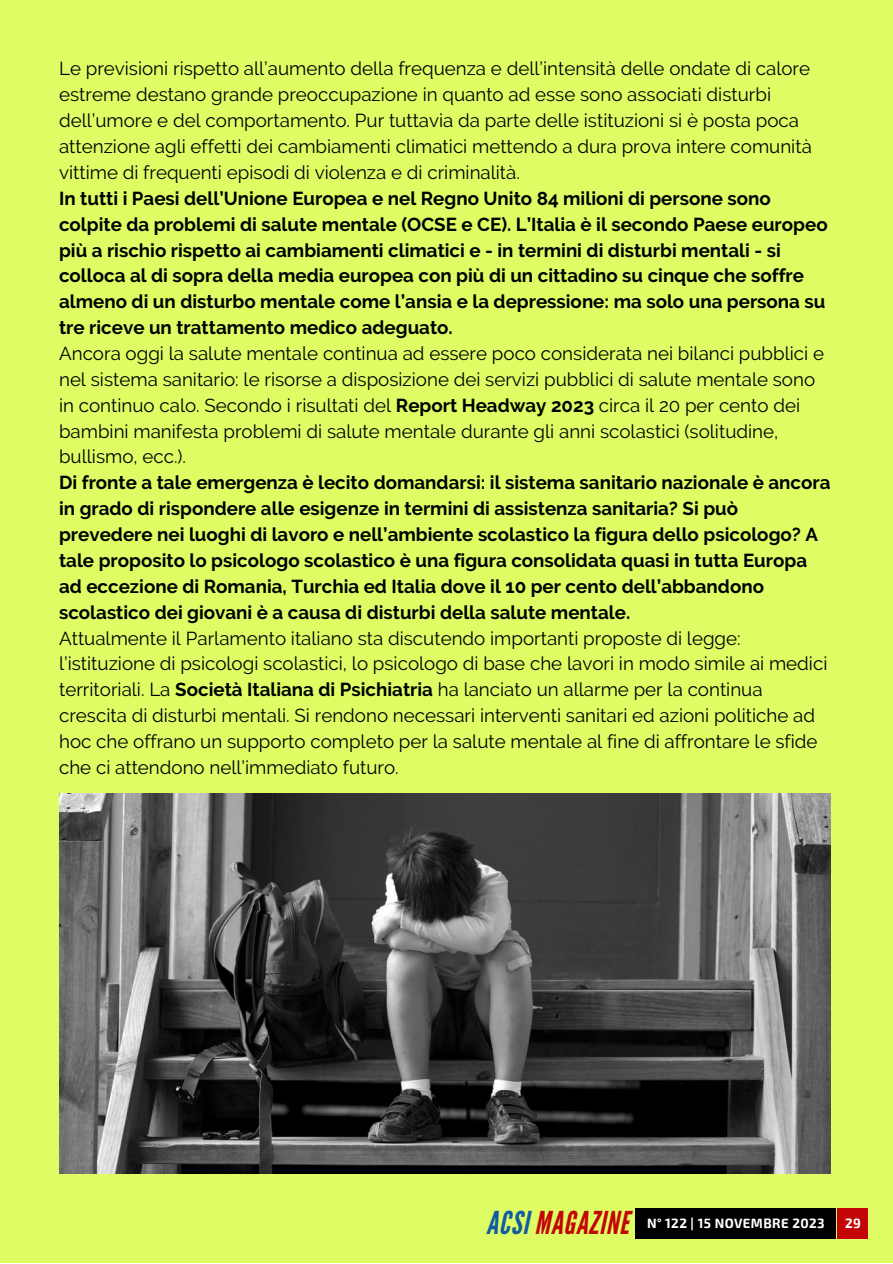
<style>
.page{position:relative;width:893px;height:1264px;background:#fff}
.page>*{position:absolute;margin:0;border:0;box-sizing:border-box;transform-origin:0 0}
.t1{font:italic 31.5px "League Gothic";letter-spacing:.03em;color:#c40505}
.t2{font:18.75px/25.8px "Raleway";color:#000}
.t3{font:700 18.75px/25.8px "Raleway";color:#000}
.t4{font:700 13.2px "Exo 2";letter-spacing:.03em;color:#fff}
.s1{font-weight:700}
.s2{color:#115b9f}
</style>
<div class="page">
<div style="left:0;top:0;width:892px;height:1262px;background:#defd64"></div>
<div style="left:635px;top:1208px;width:201px;height:31px;background:#000"></div>
<div style="left:836px;top:1208px;width:31px;height:31px;background:#c40505"></div>
<img style="left:59px;top:793px;width:771px;height:380px">
<p class="t2" style="left:59px;top:56px;width:754px">Le previsioni rispetto all’aumento della frequenza e dell’intensità delle ondate di calore estreme destano grande preoccupazione in quanto ad esse sono associati disturbi dell’umore e del comportamento. Pur tuttavia da parte delle istituzioni si è posta poca attenzione agli effetti dei cambiamenti climatici mettendo a dura prova intere comunità vittime di frequenti episodi di violenza e di criminalità.</p>
<p class="t3" style="left:59px;top:185px;width:770px">In tutti i Paesi dell’Unione Europea e nel Regno Unito 84 milioni di persone sono colpite da problemi di salute mentale (OCSE e CE). L’Italia è il secondo Paese europeo più a rischio rispetto ai cambiamenti climatici e - in termini di disturbi mentali - si colloca al di sopra della media europea con più di un cittadino su cinque che soffre almeno di un disturbo mentale come l’ansia e la depressione: ma solo una persona su tre riceve un trattamento medico adeguato.</p>
<p class="t2" style="left:59px;top:340px;width:766px">Ancora oggi la salute mentale continua ad essere poco considerata nei bilanci pubblici e nel sistema sanitario: le risorse a disposizione dei servizi pubblici di salute mentale sono in continuo calo. Secondo i risultati del <span class="s1">Report Headway 2023</span> circa il 20 per cento dei bambini manifesta problemi di salute mentale durante gli anni scolastici (solitudine, bullismo, ecc.).</p>
<p class="t3" style="left:59px;top:470px;width:772px">Di fronte a tale emergenza è lecito domandarsi: il sistema sanitario nazionale è ancora in grado di rispondere alle esigenze in termini di assistenza sanitaria? Si può prevedere nei luoghi di lavoro e nell’ambiente scolastico la figura dello psicologo? A tale proposito lo psicologo scolastico è una figura consolidata quasi in tutta Europa ad eccezione di Romania, Turchia ed Italia dove il 10 per cento dell’abbandono scolastico dei giovani è a causa di disturbi della salute mentale.</p>
<p class="t2" style="left:59px;top:625px;width:769px">Attualmente il Parlamento italiano sta discutendo importanti proposte di legge: l’istituzione di psicologi scolastici, lo psicologo di base che lavori in modo simile ai medici territoriali. La <span class="s1">Società Italiana di Psichiatria</span> ha lanciato un allarme per la continua crescita di disturbi mentali. Si rendono necessari interventi sanitari ed azioni politiche ad hoc che offrano un supporto completo per la salute mentale al fine di affrontare le sfide che ci attendono nell’immediato futuro.</p>
<p class="t1" style="left:486px;top:1204px;width:144px"><span class="s2">ACSI</span> MAGAZINE</p>
<p class="t4" style="left:647px;top:1214px;width:179px">N° 122 | 15 NOVEMBRE 2023</p>
<p class="t4" style="left:845px;top:1214px;width:17px">29</p>
</div>
